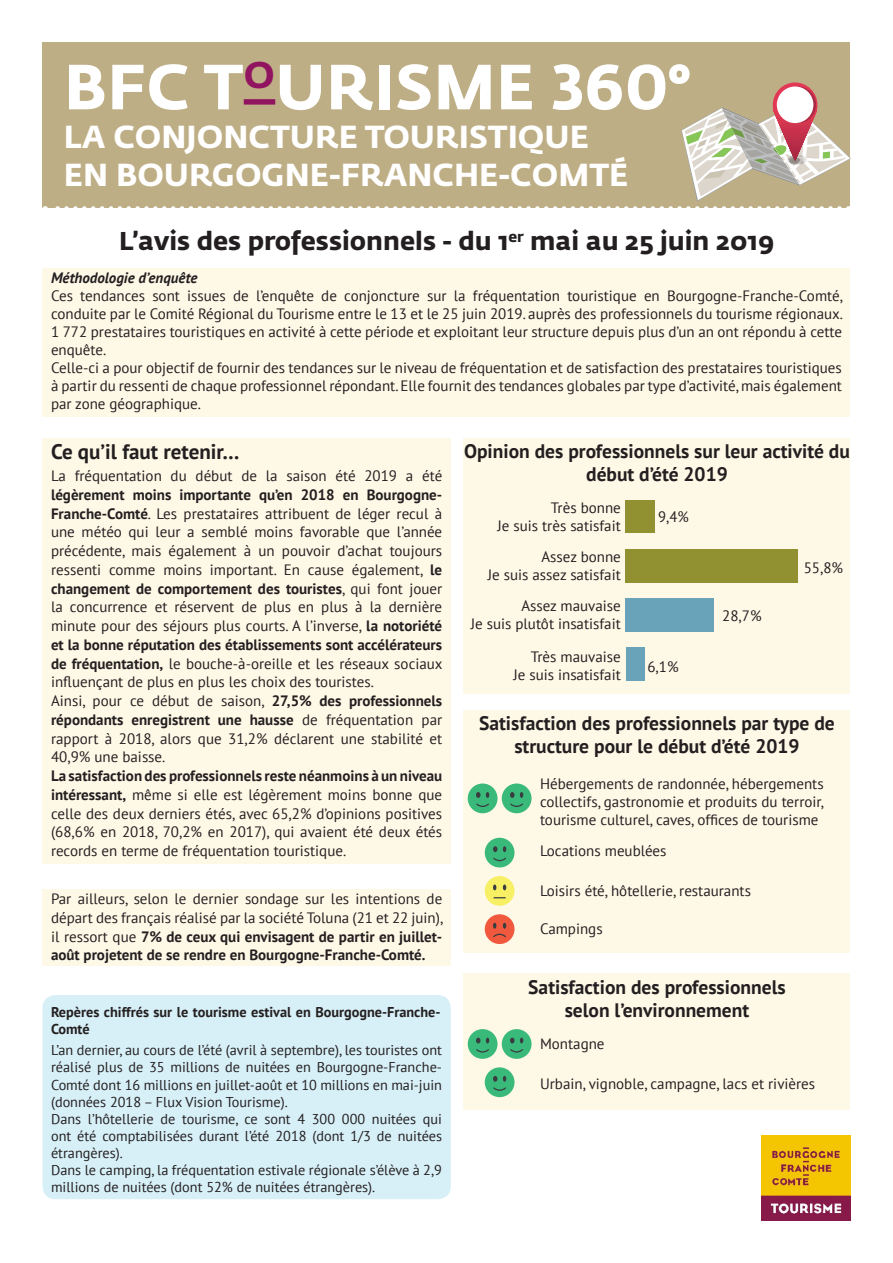
<style>
.page{position:relative;width:893px;height:1263px;background:#fff}
.page>*{position:absolute;margin:0;border:0;box-sizing:border-box;transform-origin:0 0}
.t1{font:700 63px "Fedra Sans Std";letter-spacing:.01em;color:#fff}
.t2{font:700 31.5px "Fedra Sans Std";color:#fff}
.t3{font:700 25.5px "Fedra Sans Std";color:#231f20}
.t4{font:700 21px "PT Sans";color:#231f20}
.t5{font:700 19.5px/23.4px "PT Sans";color:#231f20;text-align:center}
.t6{font:15px/18.8px "PT Sans";color:#231f20;text-align:justify}
.t7{font:italic 700 15px "PT Sans";color:#231f20}
.t8{font:14.25px/17.1px "PT Sans";color:#231f20;text-align:justify}
.t9{font:700 14.25px/17.1px "PT Sans";color:#231f20}
.s1{font-weight:700}
</style>
<div class="page">
<img style="left:761px;top:1135px;width:89px;height:85px">
<div style="left:43px;top:268px;width:807px;height:149px;background:#fef9e7"></div>
<div style="left:43px;top:438px;width:408px;height:425px;background:#fef9e7"></div>
<div style="left:43px;top:995px;width:408px;height:204px;background:#d7eff7;border-radius:13px"></div>
<div style="left:463px;top:438px;width:387px;height:255px;background:#fef9e7"></div>
<div style="left:463px;top:710px;width:387px;height:242px;background:#fef9e7"></div>
<div style="left:468px;top:783px;width:29px;height:30px;background:#39b97a;border-radius:50%"></div>
<svg style="left:476px;top:792px;width:13px;height:15px"></svg>
<div style="left:502px;top:783px;width:29px;height:30px;background:#39b97a;border-radius:50%"></div>
<svg style="left:510px;top:792px;width:13px;height:15px"></svg>
<div style="left:485px;top:838px;width:29px;height:29px;background:#39b97a;border-radius:50%"></div>
<svg style="left:493px;top:846px;width:4px;height:6px"></svg>
<svg style="left:503px;top:846px;width:3px;height:6px"></svg>
<svg style="left:493px;top:858px;width:13px;height:3px"></svg>
<div style="left:485px;top:914px;width:29px;height:30px;background:#f0593e;border-radius:50%"></div>
<svg style="left:493px;top:923px;width:13px;height:14px"></svg>
<div style="left:463px;top:974px;width:387px;height:136px;background:#fef9e7"></div>
<div style="left:485px;top:1067px;width:29px;height:30px;background:#39b97a;border-radius:50%"></div>
<svg style="left:493px;top:1076px;width:13px;height:15px"></svg>
<div style="left:468px;top:1029px;width:29px;height:30px;background:#39b97a;border-radius:50%"></div>
<svg style="left:476px;top:1037px;width:4px;height:6px"></svg>
<svg style="left:486px;top:1037px;width:3px;height:6px"></svg>
<svg style="left:476px;top:1049px;width:13px;height:3px"></svg>
<div style="left:502px;top:1029px;width:29px;height:30px;background:#39b97a;border-radius:50%"></div>
<svg style="left:510px;top:1037px;width:4px;height:6px"></svg>
<svg style="left:520px;top:1037px;width:3px;height:6px"></svg>
<svg style="left:510px;top:1049px;width:13px;height:3px"></svg>
<div style="left:43px;top:43px;width:807px;height:165px;background:#beae85"></div>
<svg style="left:45px;top:82px;width:806px;height:126px"></svg>
<div style="left:485px;top:876px;width:29px;height:30px;background:#f8f064;border-radius:50%"></div>
<svg style="left:493px;top:884px;width:3px;height:6px"></svg>
<svg style="left:503px;top:884px;width:3px;height:6px"></svg>
<svg style="left:493px;top:897px;width:13px;height:1px"></svg>
<div style="left:625px;top:648px;width:19px;height:33px;background:#68a3b9"></div>
<div style="left:625px;top:599px;width:89px;height:33px;background:#68a3b9"></div>
<div style="left:625px;top:549px;width:173px;height:34px;background:#919131"></div>
<div style="left:625px;top:500px;width:30px;height:32px;background:#919131"></div>
<div style="left:43px;top:889px;width:408px;height:76px;background:#fef9e7"></div>
<p class="t1" style="left:64px;top:48px;width:628px">BFC T<sup>O</sup>URISME 360°</p>
<p class="t2" style="left:64px;top:117px;width:527px">LA CONJONCTURE TOURISTIQUE</p>
<p class="t2" style="left:64px;top:155px;width:566px">EN BOURGOGNE-FRANCHE-COMTÉ</p>
<p class="t3" style="left:119px;top:225px;width:656px">L’avis des professionnels - du 1<sup>er</sup> mai au 25 juin 2019</p>
<p class="t7" style="left:51px;top:268px;width:148px">Méthodologie d’enquête</p>
<p class="t6" style="left:51px;top:287px;width:794px;line-height:18px">Ces tendances sont issues de l’enquête de conjoncture sur la fréquentation touristique en Bourgogne-Franche-Comté, conduite par le Comité Régional du Tourisme entre le 13 et le 25 juin 2019. auprès des professionnels du tourisme régionaux.</p>
<p class="t6" style="left:51px;top:323px;width:792px;line-height:18px">1 772 prestataires touristiques en activité à cette période et exploitant leur structure depuis plus d’un an ont répondu à cette enquête.</p>
<p class="t6" style="left:51px;top:359px;width:792px;line-height:18px">Celle-ci a pour objectif de fournir des tendances sur le niveau de fréquentation et de satisfaction des prestataires touristiques à partir du ressenti de chaque professionnel répondant. Elle fournit des tendances globales par type d’activité, mais également par zone géographique.</p>
<p class="t4" style="left:51px;top:438px;width:190px">Ce qu’il faut retenir…</p>
<p class="t6" style="left:51px;top:466px;width:393px">La fréquentation du début de la saison été 2019 a été <span class="s1">légèrement moins importante qu’en 2018 en Bourgogne-Franche-Comté</span>. Les prestataires attribuent de léger recul à une météo qui leur a semblé moins favorable que l’année précédente, mais également à un pouvoir d’achat toujours ressenti comme moins important. En cause également, <span class="s1">le changement de comportement des touristes</span>, qui font jouer la concurrence et réservent de plus en plus à la dernière minute pour des séjours plus courts. A l’inverse, <span class="s1">la notoriété et la bonne réputation des établissements sont accélérateurs de fréquentation,</span> le bouche-à-oreille et les réseaux sociaux influençant de plus en plus les choix des touristes.</p>
<p class="t6" style="left:51px;top:691px;width:393px">Ainsi, pour ce début de saison, <span class="s1">27,5% des professionnels répondants enregistrent une hausse</span> de fréquentation par rapport à 2018, alors que 31,2% déclarent une stabilité et 40,9% une baisse.</p>
<p class="t6" style="left:51px;top:766px;width:393px"><span class="s1">La satisfaction des professionnels reste néanmoins à un niveau intéressant,</span> même si elle est légèrement moins bonne que celle des deux derniers étés, avec 65,2% d’opinions positives (68,6% en 2018, 70,2% en 2017), qui avaient été deux étés records en terme de fréquentation touristique.</p>
<p class="t5" style="left:464px;top:439px;width:387px">Opinion des professionnels sur leur activité du début d’été 2019</p>
<p class="t6" style="left:551px;top:498px;width:71px">Très bonne</p>
<p class="t6" style="left:497px;top:516px;width:125px">Je suis très satisfait</p>
<p class="t6" style="left:541px;top:547px;width:81px">Assez bonne</p>
<p class="t6" style="left:488px;top:565px;width:135px">Je suis assez satisfait</p>
<p class="t6" style="left:521px;top:596px;width:101px">Assez mauvaise</p>
<p class="t6" style="left:471px;top:614px;width:152px">Je suis plutôt insatisfait</p>
<p class="t6" style="left:531px;top:647px;width:92px">Très mauvaise</p>
<p class="t6" style="left:513px;top:665px;width:109px">Je suis insatisfait</p>
<p class="t6" style="left:658px;top:507px;width:32px">9,4%</p>
<p class="t6" style="left:804px;top:558px;width:41px">55,8%</p>
<p class="t6" style="left:722px;top:606px;width:41px">28,7%</p>
<p class="t6" style="left:647px;top:657px;width:33px">6,1%</p>
<p class="t5" style="left:479px;top:711px;width:357px">Satisfaction des professionnels par type de structure pour le début d’été 2019</p>
<p class="t6" style="left:540px;top:775px;width:286px;line-height:18px">Hébergements de randonnée, hébergements collectifs, gastronomie et produits du terroir, tourisme culturel, caves, offices de tourisme</p>
<p class="t6" style="left:540px;top:841px;width:128px">Locations meublées</p>
<p class="t6" style="left:51px;top:889px;width:394px">Par ailleurs, selon le dernier sondage sur les intentions de départ des français réalisé par la société Toluna (21 et 22 juin), il ressort que <span class="s1">7% de ceux qui envisagent de partir en juillet&shy;août projetent de se rendre en Bourgogne-Franche-Comté.</span></p>
<p class="t9" style="left:51px;top:1003px;width:391px">Repères chiffrés sur le tourisme estival en Bourgogne-Franche-<br>Comté</p>
<p class="t8" style="left:51px;top:1041px;width:393px">L’an dernier, au cours de l’été (avril à septembre), les touristes ont réalisé plus de 35 millions de nuitées en Bourgogne-Franche-Comté dont 16 millions en juillet-août et 10 millions en mai-juin (données 2018 – Flux Vision Tourisme).</p>
<p class="t8" style="left:51px;top:1110px;width:393px">Dans l’hôtellerie de tourisme, ce sont 4 300 000 nuitées qui ont été comptabilisées durant l’été 2018 (dont 1/3 de nuitées étrangères).</p>
<p class="t8" style="left:51px;top:1161px;width:392px">Dans le camping, la fréquentation estivale régionale s’élève à 2,9 millions de nuitées (dont 52% de nuitées étrangères).</p>
<p class="t6" style="left:540px;top:880px;width:212px">Loisirs été, hôtellerie, restaurants</p>
<p class="t6" style="left:540px;top:919px;width:64px">Campings</p>
<p class="t5" style="left:528px;top:975px;width:259px">Satisfaction des professionnels</p>
<p class="t5" style="left:565px;top:998px;width:186px">selon l’environnement</p>
<p class="t6" style="left:540px;top:1034px;width:66px">Montagne</p>
<p class="t6" style="left:540px;top:1074px;width:277px">Urbain, vignoble, campagne, lacs et rivières</p>
</div>
